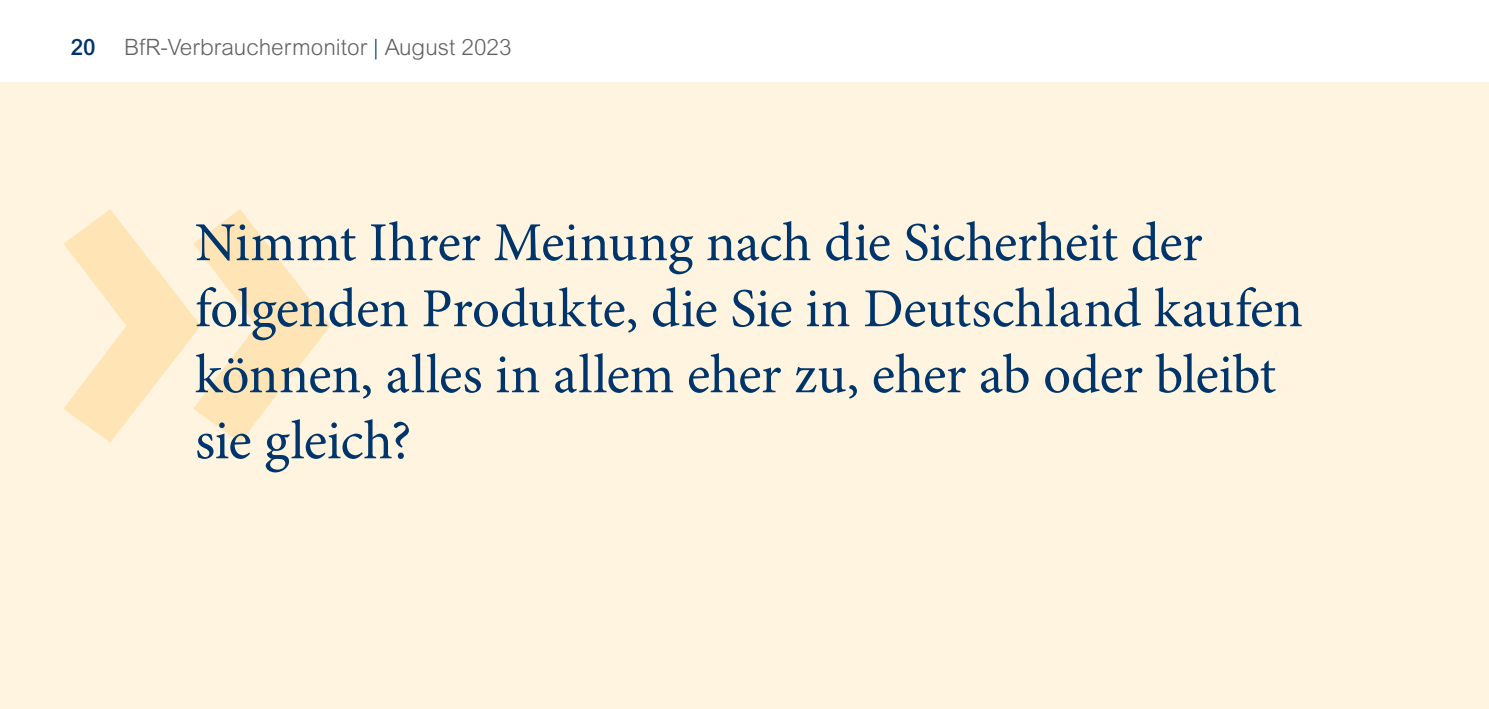
<style>
.page{position:relative;width:1489px;height:709px;background:#fff}
.page>*{position:absolute;margin:0;border:0;box-sizing:border-box;transform-origin:0 0}
.t1{font:900 375px "Meta OT";color:#ffe5b5}
.Innen_Zitat_Head1{font:55px/66px "Minion Pro";letter-spacing:-.01em;color:#00356c}
.t2{font:300 22.5px "Arial MT Pro";color:#626261}
.t3{font:500 22.5px "Arial MT Pro";color:#00356c}
.s1{color:#00356c}
</style>
<div class="page">
<div style="left:0;top:82px;width:1488px;height:627px;background:#fff4e0"></div>
<p class="t3" style="left:71px;top:34px;width:26px">20</p>
<p class="t2" style="left:124px;top:33px;width:389px">BfR-Verbrauchermonitor <span class="s1">|</span> August 2023</p>
<h1 class="t1" style="left:46px;top:80px;width:302px">&gt;&gt;</h1>
<h1 class="Innen_Zitat_Head1" style="left:195px;top:212px;width:1109px">Nimmt Ihrer Meinung nach die Sicherheit der folgenden Produkte, die Sie in Deutschland kaufen können, alles in allem eher zu, eher ab oder bleibt sie gleich?</h1>
</div>
